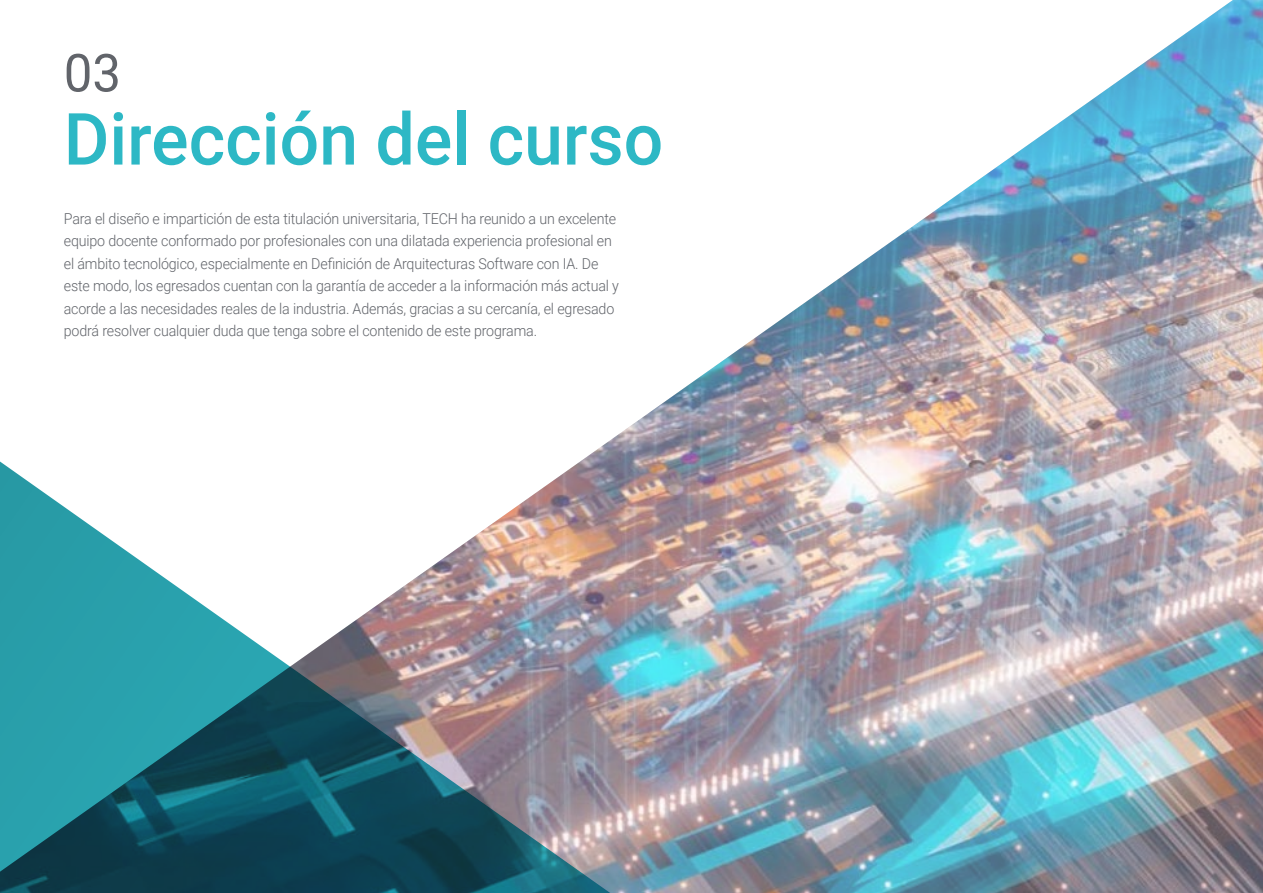
<style>
.page{position:relative;width:1263px;height:893px;background:#fff}
.page>*{position:absolute;margin:0;border:0;box-sizing:border-box;transform-origin:0 0}
.t1{font:500 72px "Roboto";color:#2db8c5}
.t2{font:52.5px "Roboto";color:#61646a}
.t3{font:300 15px/22.5px "Roboto";letter-spacing:-.01em;color:#61646a;scale:.95 1}
</style>
<div class="page">
<img style="left:602px;top:0;width:661px;height:893px">
<svg style="left:0;top:446px;width:640px;height:447px"></svg>
<h2 class="t2" style="left:64px;top:36px;width:59px">03</h2>
<h1 class="t1" style="left:64px;top:89px;width:601px">Dirección del curso</h1>
<p class="t3" style="left:64px;top:207px;width:586px">Para el diseño e impartición de esta titulación universitaria, TECH ha reunido a un excelente equipo docente conformado por profesionales con una dilatada experiencia profesional en el ámbito tecnológico, especialmente en Definición de Arquitecturas Software con IA. De este modo, los egresados cuentan con la garantía de acceder a la información más actual y acorde a las necesidades reales de la industria. Además, gracias a su cercanía, el egresado podrá resolver cualquier duda que tenga sobre el contenido de este programa.</p>
</div>
